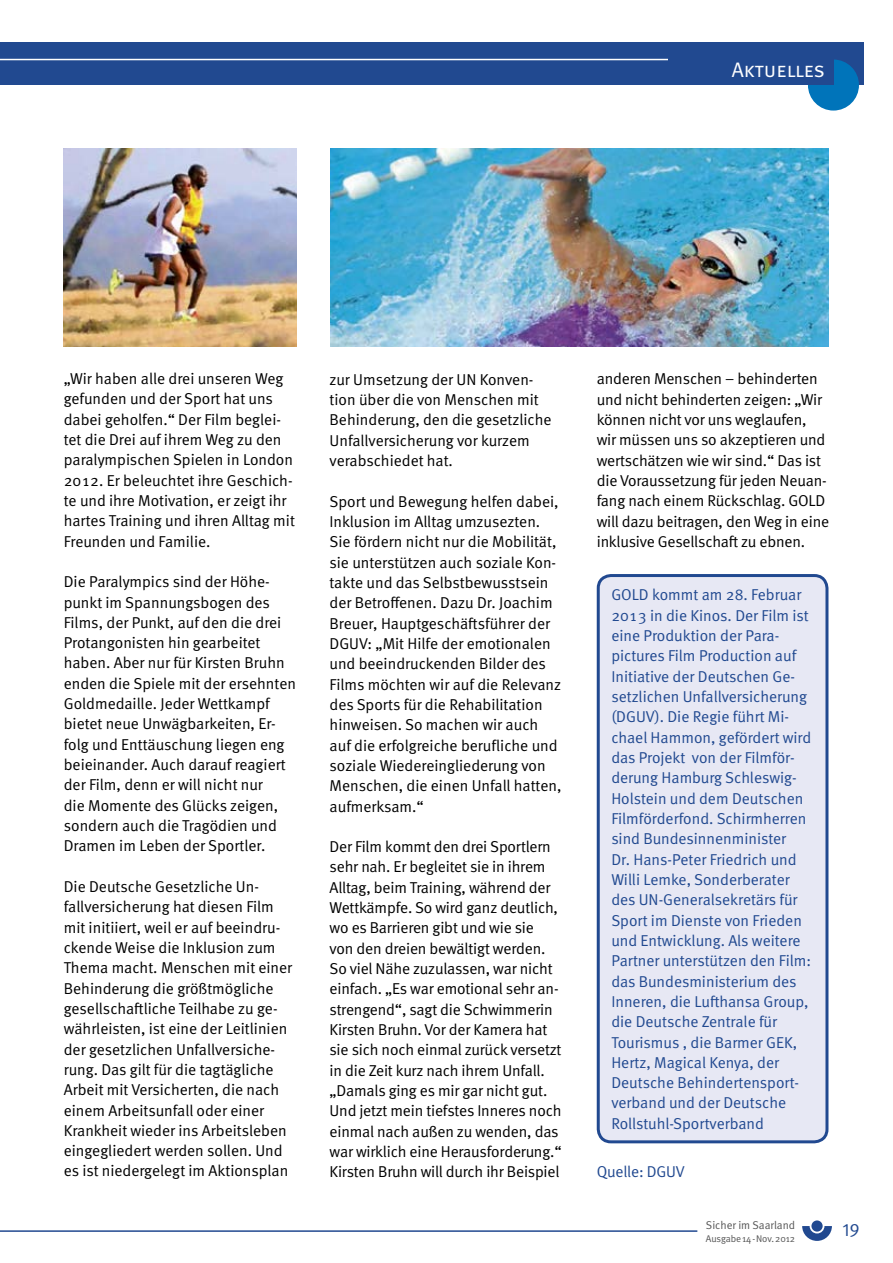
<style>
.page{position:relative;width:893px;height:1263px;background:#fff}
.page>*{position:absolute;margin:0;border:0;box-sizing:border-box;transform-origin:0 0}
.t1{font:21px "DGUV Meta";color:#fff}
.t2{font:18px "DGUV Meta";color:#214990}
.t3{font:15.75px/20.2px "DGUV Meta";letter-spacing:-.01em;color:#000}
.t4{font:15.75px/20.2px "DGUV Meta";color:#214990}
.t5{font:11.25px "DGUV Meta";color:#565656}
.t6{font:9.75px "DGUV Meta";letter-spacing:-.01em;color:#565656}
</style>
<div class="page">
<div style="left:0;top:43px;width:863px;height:42px;background:#214990"></div>
<hr style="left:0;top:59px;width:698px;height:1px;background:#fff">
<hr style="left:0;top:1230px;width:697px;height:2px;background:#214990">
<svg style="left:802px;top:1226px;width:30px;height:15px"></svg>
<div style="left:811px;top:1220px;width:12px;height:11px;background:#214990;border-radius:50%"></div>
<div style="left:808px;top:60px;width:51px;height:51px;background:#0074ba;border-radius:50%"></div>
<div style="left:668px;top:56px;width:165px;height:29px;background:#214990"></div>
<div style="left:598px;top:575px;width:229px;height:567px;background:#e7e8f4;border-radius:13px"></div>
<div style="left:597px;top:574px;width:231px;height:569px;border:3px solid #214990;border-radius:13px"></div>
<img style="left:330px;top:149px;width:498px;height:198px">
<img style="left:64px;top:149px;width:232px;height:198px">
<h1 class="t1" style="left:732px;top:57px;width:95px">Aktuelles</h1>
<p class="t3" style="left:64px;top:369px;width:233px">„Wir haben alle drei unseren Weg gefunden und der Sport hat uns dabei geholfen.“ Der Film beglei&shy;tet die Drei auf ihrem Weg zu den paralympischen Spielen in London<br>2012. Er beleuchtet ihre Geschich&shy;te und ihre Motivation, er zeigt ihr hartes Training und ihren Alltag mit<br>Freunden und Familie.</p>
<p class="t3" style="left:64px;top:572px;width:234px">Die Paralympics sind der Höhe&shy;punkt im Spannungsbogen des<br>Films, der Punkt, auf den die drei<br>Protangonisten hin gearbeitet haben. Aber nur für Kirsten Bruhn enden die Spiele mit der ersehnten<br>Goldmedaille. Jeder Wettkampf bietet neue Unwägbarkeiten, Er&shy;folg und Enttäuschung liegen eng beieinander. Auch darauf reagiert der Film, denn er will nicht nur<br>die Momente des Glücks zeigen, sondern auch die Tragödien und<br>Dramen im Leben der Sportler.</p>
<p class="t3" style="left:64px;top:877px;width:230px">Die Deutsche Gesetzliche Un&shy;fallversicherung hat diesen Film mit initiiert, weil er auf beeindru&shy;ckende Weise die Inklusion zum Thema macht. Menschen mit einer Behinderung die größtmögliche gesellschaftliche Teilhabe zu ge&shy;währleisten, ist eine der Leitlinien der gesetzlichen Unfallversiche&shy;rung. Das gilt für die tagtägliche Arbeit mit Versicherten, die nach einem Arbeitsunfall oder einer Krankheit wieder ins Arbeitsleben eingegliedert werden sollen. Und es ist niedergelegt im Aktionsplan</p>
<p class="t3" style="left:330px;top:370px;width:224px">zur Umsetzung der UN Konven&shy;tion über die von Menschen mit<br>Behinderung, den die gesetzliche<br>Unfallversicherung vor kurzem verabschiedet hat.</p>
<p class="t3" style="left:330px;top:491px;width:233px">Sport und Bewegung helfen dabei,<br>Inklusion im Alltag umzusezten.<br>Sie fördern nicht nur die Mobilität, sie unterstützen auch soziale Kon&shy;takte und das Selbstbewusstsein der Betroffenen. Dazu Dr. Joachim<br>Breuer, Hauptgeschäftsführer der<br>DGUV: „Mit Hilfe der emotionalen und beeindruckenden Bilder des<br>Films möchten wir auf die Relevanz des Sports für die Rehabilitation hinweisen. So machen wir auch auf die erfolgreiche berufliche und soziale Wiedereingliederung von<br>Menschen, die einen Unfall hatten, aufmerksam.“</p>
<p class="t3" style="left:330px;top:837px;width:233px">Der Film kommt den drei Sportlern sehr nah. Er begleitet sie in ihrem Alltag, beim Training, während der Wettkämpfe. So wird ganz deutlich, wo es Barrieren gibt und wie sie von den dreien bewältigt werden.<br>So viel Nähe zuzulassen, war nicht einfach. „Es war emotional sehr an&shy;strengend“, sagt die Schwimmerin Kirsten Bruhn. Vor der Kamera hat sie sich noch einmal zurück versetzt in die Zeit kurz nach ihrem Unfall. „Damals ging es mir gar nicht gut.<br>Und jetzt mein tiefstes Inneres noch einmal nach außen zu wenden, das war wirklich eine Herausforderung.“ Kirsten Bruhn will durch ihr Beispiel</p>
<p class="t3" style="left:597px;top:369px;width:234px">anderen Menschen – behinderten und nicht behinderten zeigen: „Wir können nicht vor uns weglaufen, wir müssen uns so akzeptieren und wertschätzen wie wir sind.“ Das ist die Voraussetzung für jeden Neuan&shy;fang nach einem Rückschlag. GOLD will dazu beitragen, den Weg in eine inklusive Gesellschaft zu ebnen.</p>
<p class="t4" style="left:611px;top:585px;width:201px">GOLD kommt am 28. Februar<br>2013 in die Kinos. Der Film ist eine Produktion der Para&shy;pictures Film Production auf<br>Initiative der Deutschen Ge&shy;setzlichen Unfallversicherung (DGUV). Die Regie führt Mi&shy;chael Hammon, gefördert wird das Projekt von der Filmför&shy;derung Hamburg Schleswig-<br>Holstein und dem Deutschen<br>Filmförderfond. Schirmherren sind Bundesinnenminister<br>Dr. Hans-Peter Friedrich und<br>Willi Lemke, Sonderberater des UN-Generalsekretärs für<br>Sport im Dienste von Frieden und Entwicklung. Als weitere<br>Partner unterstützen den Film: das Bundesministerium des<br>Inneren, die Lufthansa Group, die Deutsche Zentrale für<br>Tourismus , die Barmer GEK,<br>Hertz, Magical Kenya, der<br>Deutsche Behindertensport&shy;verband und der Deutsche<br>Rollstuhl-Sportverband</p>
<p class="t4" style="left:597px;top:1162px;width:90px">Quelle: DGUV</p>
<p class="t5" style="left:706px;top:1218px;width:91px">Sicher im Saarland</p>
<p class="t6" style="left:706px;top:1233px;width:91px">Ausgabe 14 - Nov. 2012</p>
<p class="t2" style="left:842px;top:1219px;width:19px">19</p>
</div>
